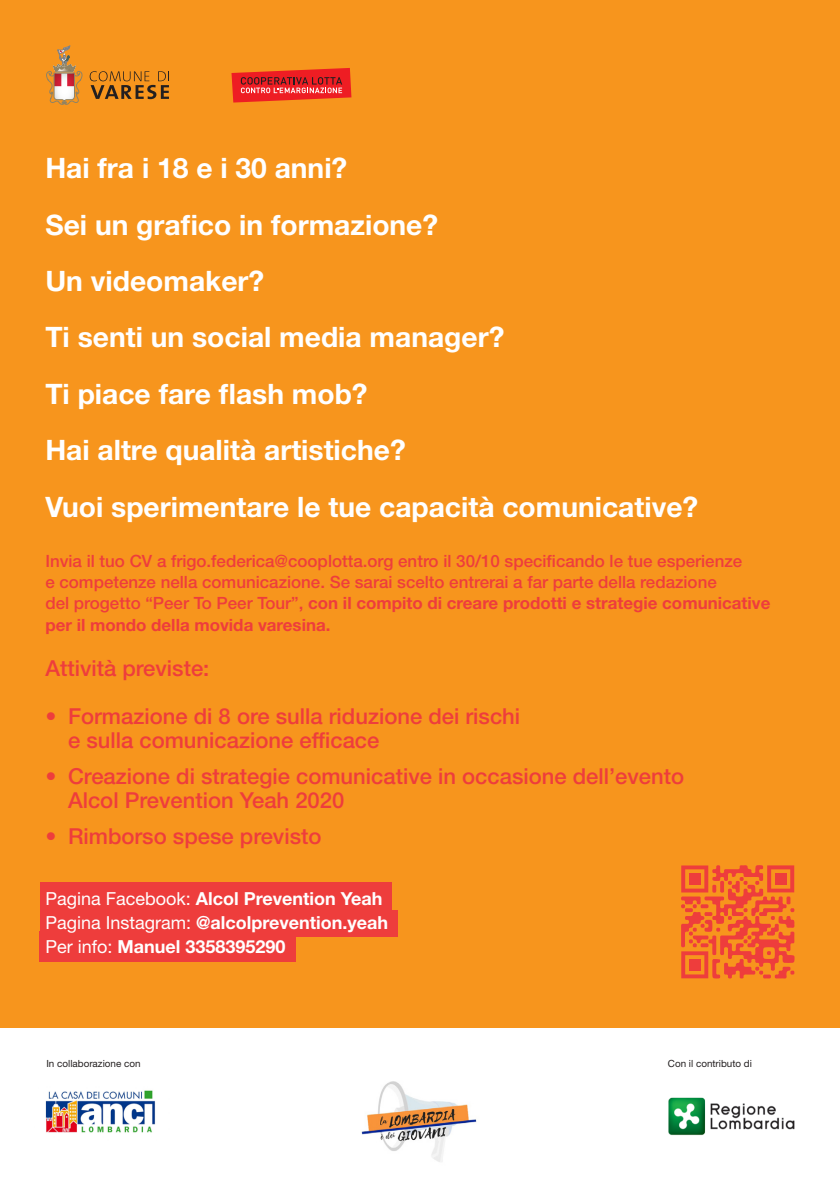
<style>
.page{position:relative;width:840px;height:1191px;background:#fff}
.page>*{position:absolute;margin:0;border:0;box-sizing:border-box;transform-origin:0 0}
.t1{font:700 28.2px "Helvetica Neue LT Std";color:#fff}
.t2{font:500 22px "Helvetica Neue LT Std";color:#ee3d3c}
.t3{font:700 18px "Helvetica Neue LT Std";color:#fff}
.t4{font:500 17px "Helvetica Neue LT Std";color:#ee3d3c}
.t5{font:700 17px/21.2px "Helvetica Neue LT Std";color:#ee3d3c}
.t6{font:9.8px "Helvetica Neue LT Std";color:#231f20}
.s1{font-weight:500}
.s2{font-weight:400}
</style>
<div class="page">
<div style="left:0;top:0;width:839px;height:1027px;background:#f7951d"></div>
<img style="left:45px;top:1090px;width:110px;height:43px">
<img style="left:668px;top:1097px;width:127px;height:39px">
<img style="left:361px;top:1081px;width:116px;height:81px">
<svg style="left:231px;top:68px;width:120px;height:35px;background:#e33d2e"></svg>
<div style="left:40px;top:882px;width:351px;height:31px;background:#ee3d3c"></div>
<div style="left:40px;top:910px;width:357px;height:26px;background:#ee3d3c"></div>
<div style="left:40px;top:931px;width:256px;height:30px;background:#ee3d3c"></div>
<svg style="left:46px;top:45px;width:36px;height:60px"></svg>
<svg style="left:90px;top:71px;width:79px;height:28px"></svg>
<svg style="left:681px;top:865px;width:113px;height:113px"></svg>
<div style="left:688px;top:873px;width:12px;height:11px;background:#ee3d3c"></div>
<div style="left:774px;top:873px;width:12px;height:11px;background:#ee3d3c"></div>
<div style="left:688px;top:959px;width:12px;height:11px;background:#ee3d3c"></div>
<p class="t1" style="left:45px;top:151px;width:303px">Hai fra i 18 e i 30 anni?</p>
<p class="t1" style="left:45px;top:207px;width:394px">Sei un grafico in formazione?</p>
<p class="t1" style="left:45px;top:263px;width:220px">Un videomaker?</p>
<p class="t1" style="left:45px;top:320px;width:460px">Ti senti un social media manager?</p>
<p class="t1" style="left:45px;top:376px;width:323px">Ti piace fare flash mob?</p>
<p class="t1" style="left:45px;top:433px;width:361px">Hai altre qualità artistiche?</p>
<p class="t1" style="left:45px;top:490px;width:654px">Vuoi sperimentare le tue capacità comunicative?</p>
<p class="t4" style="left:45px;top:551px;width:698px">Invia il tuo CV a frigo.federica@cooplotta.org entro il 30/10 specificando le tue esperienze</p>
<p class="t4" style="left:45px;top:572px;width:672px">e competenze nella comunicazione. Se sarai scelto entrerai a far parte della redazione</p>
<p class="t5" style="left:45px;top:592px;width:726px"><span class="s1">del progetto “Peer To Peer Tour”,</span> con il compito di creare prodotti e strategie comunicative per il mondo della movida varesina.</p>
<p class="t2" style="left:45px;top:655px;width:165px">Attività previste:</p>
<p class="t2" style="left:45px;top:703px;width:476px">• Formazione di 8 ore sulla riduzione dei rischi</p>
<p class="t2" style="left:68px;top:727px;width:313px">e sulla comunicazione efficace</p>
<p class="t2" style="left:45px;top:763px;width:640px">• Creazione di strategie comunicative in occasione dell’evento</p>
<p class="t2" style="left:68px;top:787px;width:277px">Alcol Prevention Yeah 2020</p>
<p class="t2" style="left:45px;top:823px;width:277px">• Rimborso spese previsto</p>
<p class="t3" style="left:45px;top:887px;width:338px"><span class="s2">Pagina Facebook:</span> Alcol Prevention Yeah</p>
<p class="t3" style="left:45px;top:911px;width:344px"><span class="s2">Pagina Instagram:</span> @alcolprevention.yeah</p>
<p class="t3" style="left:45px;top:935px;width:241px"><span class="s2">Per info:</span> Manuel 3358395290</p>
<p class="t6" style="left:46px;top:1058px;width:96px">In collaborazione con</p>
<p class="t6" style="left:667px;top:1058px;width:86px">Con il contributo di</p>
</div>
